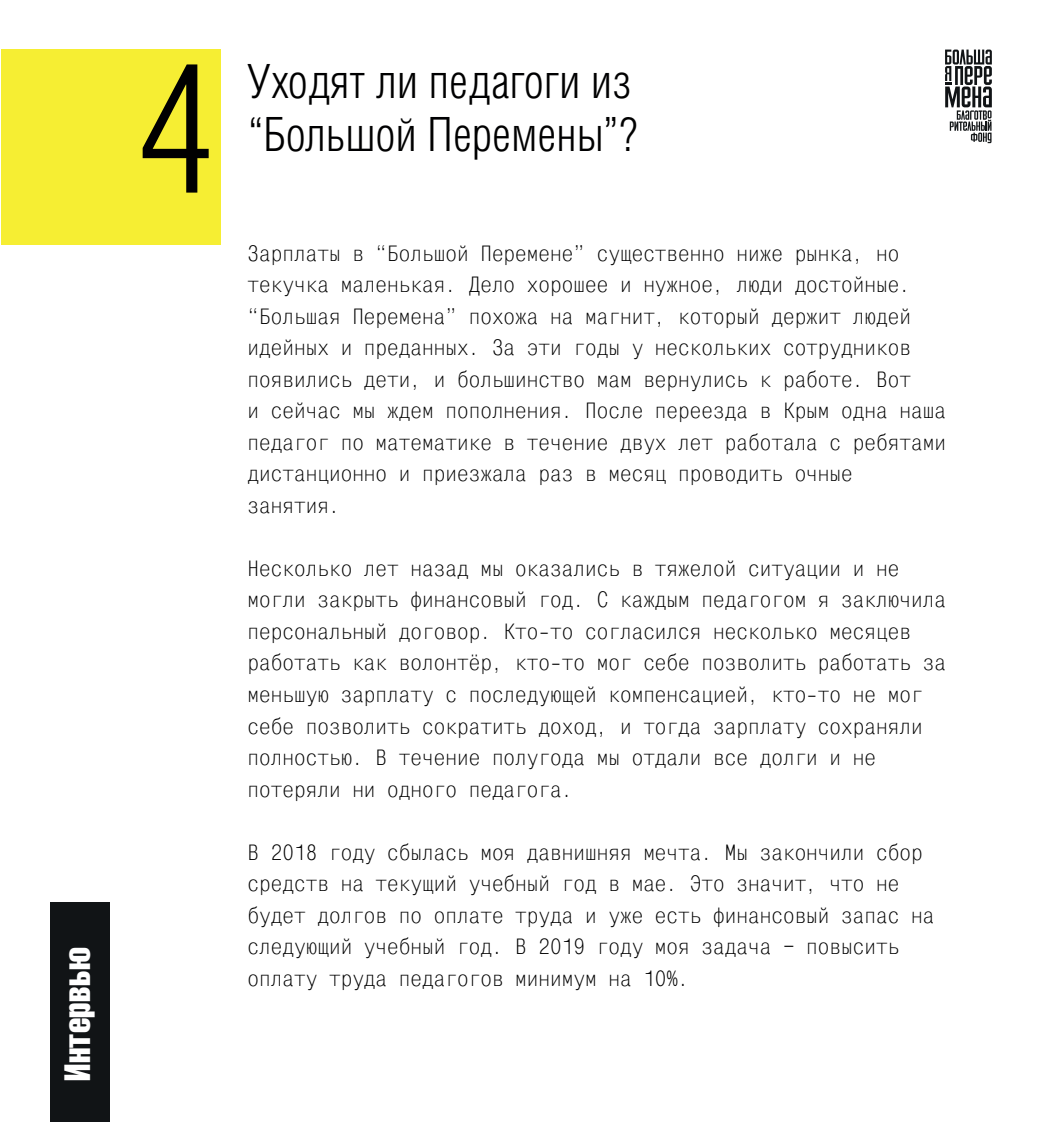
<style>
.page{position:relative;width:1042px;height:1122px;background:#fff}
.page>*{position:absolute;margin:0;border:0;box-sizing:border-box;transform-origin:0 0}
.t1{font:300 179.38px "Helios Cond";color:#000001}
.t2{font:300 47.25px/52.5px "Helios Cond";letter-spacing:.01em;color:#000001}
.t3{font:36.05px "Helios Compressed";letter-spacing:.01em;color:#fff}
.t4{font:24.5px/31.5px "Mono Condensed C";color:#000001}
</style>
<div class="page">
<svg style="left:945px;top:50px;width:47px;height:93px"></svg>
<div style="left:50px;top:902px;width:59px;height:220px;background:#111416"></div>
<div style="left:1px;top:50px;width:220px;height:195px;background:#f6ee33"></div>
<h3 class="t3" style="left:58px;top:1080px;width:135px;rotate:-90deg">Интервью</h3>
<h1 class="t1" style="left:138px;top:32px;width:78px">4</h1>
<h2 class="t2" style="left:248px;top:55px;width:391px">Уходят ли педагоги из “Большой Перемены”?</h2>
<p class="t4" style="left:248px;top:237px;width:700px">Зарплаты в “Большой Перемене” существенно ниже рынка, но текучка маленькая. Дело хорошее и нужное, люди достойные. “Большая Перемена” похожа на магнит, который держит людей идейных и преданных. За эти годы у нескольких сотрудников появились дети, и большинство мам вернулись к работе. Вот<br>и сейчас мы ждем пополнения. После переезда в Крым одна наша педагог по математике в течение двух лет работала с ребятами дистанционно и приезжала раз в месяц проводить очные занятия.</p>
<p class="t4" style="left:248px;top:552px;width:700px">Несколько лет назад мы оказались в тяжелой ситуации и не могли закрыть финансовый год. С каждым педагогом я заключила персональный договор. Кто-то согласился несколько месяцев работать как волонтёр, кто-то мог себе позволить работать за меньшую зарплату с последующей компенсацией, кто-то не мог себе позволить сократить доход, и тогда зарплату сохраняли полностью. В течение полугода мы отдали все долги и не потеряли ни одного педагога.</p>
<p class="t4" style="left:248px;top:836px;width:688px">В 2018 году сбылась моя давнишняя мечта. Мы закончили сбор средств на текущий учебный год в мае. Это значит, что не будет долгов по оплате труда и уже есть финансовый запас на следующий учебный год. В 2019 году моя задача – повысить оплату труда педагогов минимум на 10%.</p>
</div>
